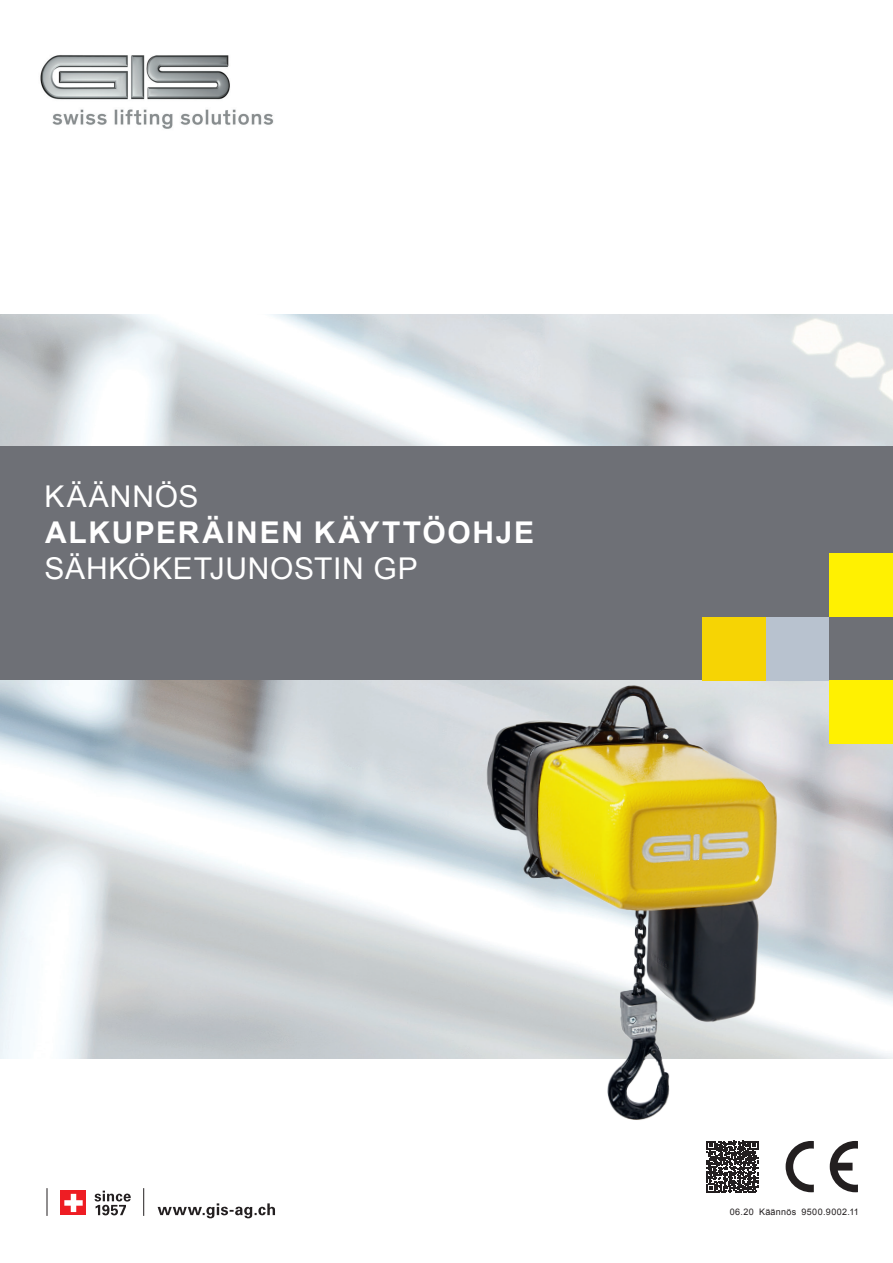
<style>
.page{position:relative;width:893px;height:1263px;background:#fff}
.page>*{position:absolute;margin:0;border:0;box-sizing:border-box;transform-origin:0 0}
.t1{font:30px "Arial";letter-spacing:.025em;color:#fff}
.t2{font:700 30px "Arial";letter-spacing:.055em;color:#fff}
.t3{font:9px "Arial";letter-spacing:.035em;color:#231f20}
</style>
<div class="page">
<svg style="left:786px;top:1141px;width:28px;height:51px"></svg>
<svg style="left:830px;top:1141px;width:28px;height:51px"></svg>
<svg style="left:95px;top:1190px;width:36px;height:25px"></svg>
<svg style="left:158px;top:1203px;width:117px;height:15px"></svg>
<svg style="left:143px;top:1188px;width:1px;height:28px"></svg>
<svg style="left:47px;top:1188px;width:1px;height:28px"></svg>
<div style="left:61px;top:1190px;width:25px;height:25px;background:#ee1d23"></div>
<svg style="left:64px;top:1194px;width:19px;height:18px"></svg>
<img style="left:476px;top:680px;width:310px;height:440px">
<div style="left:0;top:446px;width:893px;height:234px;background:#6e7076"></div>
<div style="left:829px;top:680px;width:64px;height:64px;background:#fff101"></div>
<div style="left:765px;top:617px;width:64px;height:63px;background:#b8c2cf"></div>
<div style="left:702px;top:617px;width:63px;height:63px;background:#f6d404"></div>
<div style="left:829px;top:553px;width:64px;height:64px;background:#fff101"></div>
<img style="left:40px;top:55px;width:234px;height:74px">
<svg style="left:707px;top:1141px;width:51px;height:51px"></svg>
<p class="t1" style="left:45px;top:476px;width:155px">KÄÄNNÖS</p>
<p class="t2" style="left:45px;top:511px;width:490px">ALKUPERÄINEN KÄYTTÖOHJE</p>
<p class="t1" style="left:45px;top:548px;width:375px">SÄHKÖKETJUNOSTIN GP</p>
<p class="t3" style="left:730px;top:1206px;width:131px">06.20 Käännös 9500.9002.11</p>
</div>
